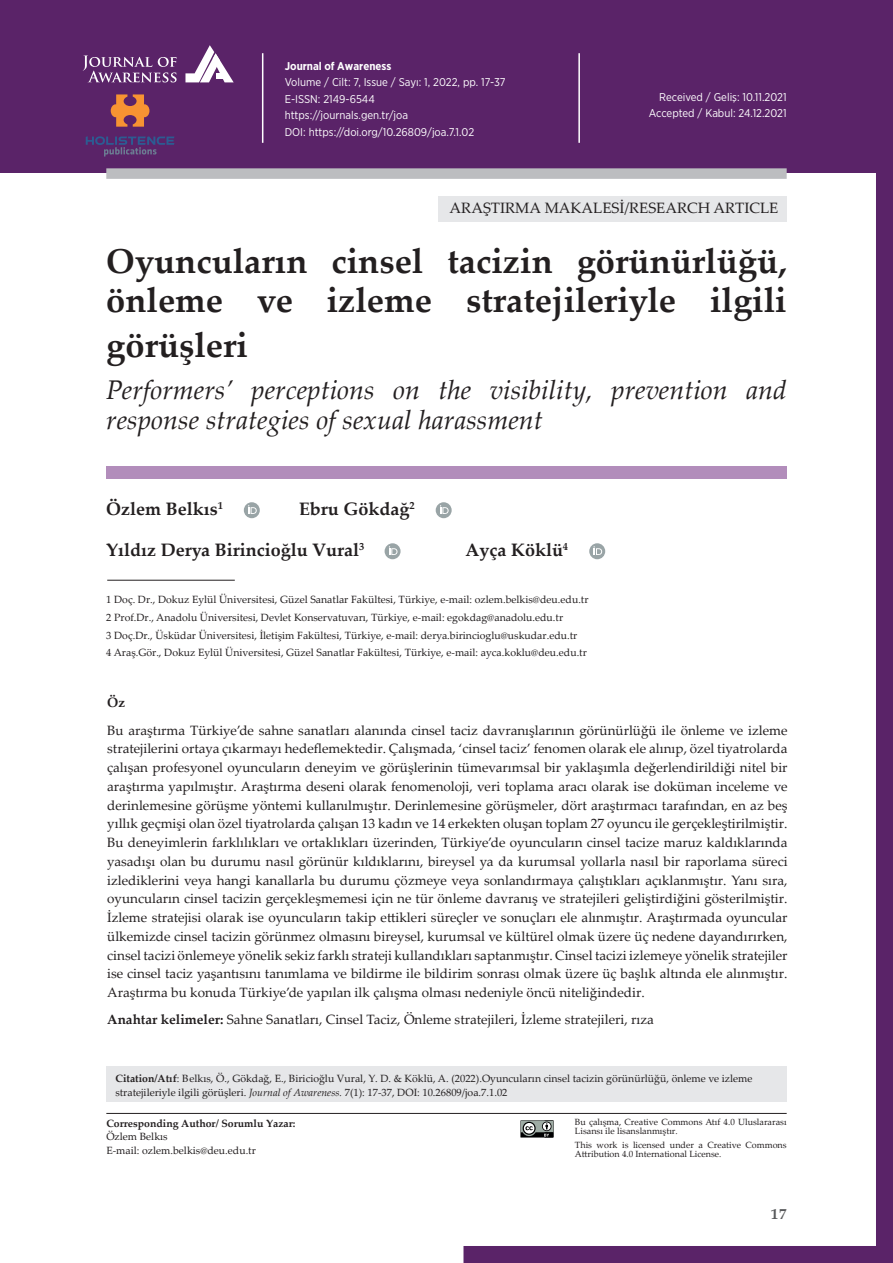
<style>
.page{position:relative;width:893px;height:1263px;background:#fff}
.page>*{position:absolute;margin:0;border:0;box-sizing:border-box;transform-origin:0 0}
.t1{font:700 34.5px/39px "Palatino Linotype";color:#231f20}
.t2{font:italic 27px/30px "Palatino Linotype";color:#231f20}
.t3{font:700 18px "Palatino Linotype";color:#231f20}
.t4{font:15px "Palatino Linotype";color:#231f20}
.t5{font:700 15px "Palatino Linotype";color:#57585a}
.t6{font:13.5px/18.8px "Palatino Linotype";color:#231f20;text-align:justify}
.t7{font:700 13.5px "Palatino Linotype";color:#231f20}
.t8{font:11.25px/16.5px "Gotham Narrow";color:#fff}
.t9{font:700 11.25px "Gotham Narrow";color:#fff}
.t10{font:10.5px/17.7px "Palatino Linotype";color:#231f20}
.t11{font:700 10.5px "Palatino Linotype";color:#231f20}
.t12{font:9px/9px "Palatino Linotype";color:#231f20}
.s1{font-weight:700}
.s2{font-style:italic}
</style>
<div class="page">
<svg style="left:463px;top:173px;width:430px;height:1090px"></svg>
<div style="left:0;top:0;width:893px;height:173px;background:#5a2368"></div>
<hr style="left:262px;top:53px;width:1px;height:90px;background:#fff">
<hr style="left:578px;top:53px;width:2px;height:90px;background:#fff">
<div style="left:106px;top:168px;width:681px;height:11px;background:#bcbdc0"></div>
<hr style="left:106px;top:1113px;width:681px;height:1px;background:#231f20">
<div style="left:438px;top:196px;width:349px;height:25px;background:#e6e7e9"></div>
<div style="left:106px;top:1066px;width:681px;height:35px;background:#e6e7e9"></div>
<div style="left:106px;top:466px;width:681px;height:12px;background:#b28dbb"></div>
<hr style="left:107px;top:580px;width:128px;height:1px;background:#231f20">
<div style="left:244px;top:502px;width:16px;height:16px;background:#99a4a6;border-radius:50%"></div>
<svg style="left:248px;top:505px;width:9px;height:9px"></svg>
<div style="left:436px;top:502px;width:16px;height:16px;background:#99a4a6;border-radius:50%"></div>
<svg style="left:440px;top:505px;width:9px;height:9px"></svg>
<svg style="left:385px;top:543px;width:16px;height:16px"></svg>
<svg style="left:389px;top:546px;width:8px;height:9px"></svg>
<div style="left:589px;top:543px;width:16px;height:16px;background:#99a4a6;border-radius:50%"></div>
<svg style="left:593px;top:546px;width:9px;height:9px"></svg>
<svg style="left:83px;top:55px;width:94px;height:27px"></svg>
<svg style="left:185px;top:45px;width:49px;height:37px"></svg>
<div style="left:216px;top:73px;width:7px;height:6px;background:#fff"></div>
<svg style="left:111px;top:94px;width:38px;height:33px"></svg>
<svg style="left:86px;top:136px;width:88px;height:21px"></svg>
<svg style="left:520px;top:1120px;width:34px;height:17px"></svg>
<p class="t9" style="left:285px;top:59px;width:108px">Journal of Awareness</p>
<p class="t8" style="left:285px;top:74px;width:222px">Volume / Cilt: 7, Issue / Sayı: 1, 2022, pp. 17-37<br>E-ISSN: 2149-6544<br>https://journals.gen.tr/joa<br>DOI: https://doi.org/10.26809/joa.7.1.02</p>
<p class="t8" style="left:649px;top:88px;width:139px;text-align:right">Received / Geliş: 10.11.2021<br>Accepted / Kabul: 24.12.2021</p>
<p class="t4" style="left:450px;top:197px;width:330px">ARAŞTIRMA MAKALESİ/RESEARCH ARTICLE</p>
<h1 class="t1" style="left:106px;top:240px;width:682px">Oyuncuların cinsel tacizin görünürlüğü, önleme ve izleme stratejileriyle ilgili</h1>
<h1 class="t1" style="left:106px;top:324px;width:143px">görüşleri</h1>
<h2 class="t2" style="left:106px;top:374px;width:682px">Performers’ perceptions on the visibility, prevention and response strategies of sexual harassment</h2>
<h3 class="t3" style="left:106px;top:496px;width:118px">Özlem Belkıs<sup>1</sup></h3>
<h3 class="t3" style="left:299px;top:496px;width:117px">Ebru Gökdağ<sup>2</sup></h3>
<h3 class="t3" style="left:106px;top:537px;width:260px">Yıldız Derya Birincioğlu Vural<sup>3</sup></h3>
<h3 class="t3" style="left:466px;top:537px;width:104px">Ayça Köklü<sup>4</sup></h3>
<p class="t10" style="left:106px;top:590px;width:484px">1 Doç. Dr., Dokuz Eylül Üniversitesi, Güzel Sanatlar Fakültesi, Türkiye, e-mail: ozlem.belkis@deu.edu.tr 2 Prof.Dr., Anadolu Üniversitesi, Devlet Konservatuvarı, Türkiye, e-mail: egokdag@anadolu.edu.tr<br>3 Doç.Dr., Üsküdar Üniversitesi, İletişim Fakültesi, Türkiye, e-mail: derya.birincioglu@uskudar.edu.tr<br>4 Araş.Gör., Dokuz Eylül Üniversitesi, Güzel Sanatlar Fakültesi, Türkiye, e-mail: ayca.koklu@deu.edu.tr</p>
<p class="t7" style="left:107px;top:693px;width:19px">Öz</p>
<p class="t6" style="left:107px;top:720px;width:682px">Bu araştırma Türkiye’de sahne sanatları alanında cinsel taciz davranışlarının görünürlüğü ile önleme ve izleme stratejilerini ortaya çıkarmayı hedeflemektedir. Çalışmada, ‘cinsel taciz’ fenomen olarak ele alınıp, özel tiyatrolarda çalışan profesyonel oyuncuların deneyim ve görüşlerinin tümevarımsal bir yaklaşımla değerlendirildiği nitel bir araştırma yapılmıştır. Araştırma deseni olarak fenomenoloji, veri toplama aracı olarak ise doküman inceleme ve derinlemesine görüşme yöntemi kullanılmıştır. Derinlemesine görüşmeler, dört araştırmacı tarafından, en az beş yıllık geçmişi olan özel tiyatrolarda çalışan 13 kadın ve 14 erkekten oluşan toplam 27 oyuncu ile gerçekleştirilmiştir.<br>Bu deneyimlerin farklılıkları ve ortaklıkları üzerinden, Türkiye’de oyuncuların cinsel tacize maruz kaldıklarında yasadışı olan bu durumu nasıl görünür kıldıklarını, bireysel ya da kurumsal yollarla nasıl bir raporlama süreci izlediklerini veya hangi kanallarla bu durumu çözmeye veya sonlandırmaya çalıştıkları açıklanmıştır. Yanı sıra, oyuncuların cinsel tacizin gerçekleşmemesi için ne tür önleme davranış ve stratejileri geliştirdiğini gösterilmiştir.<br>İzleme stratejisi olarak ise oyuncuların takip ettikleri süreçler ve sonuçları ele alınmıştır. Araştırmada oyuncular ülkemizde cinsel tacizin görünmez olmasını bireysel, kurumsal ve kültürel olmak üzere üç nedene dayandırırken, cinsel tacizi önlemeye yönelik sekiz farklı strateji kullandıkları saptanmıştır. Cinsel tacizi izlemeye yönelik stratejiler ise cinsel taciz yaşantısını tanımlama ve bildirme ile bildirim sonrası olmak üzere üç başlık altında ele alınmıştır.<br>Araştırma bu konuda Türkiye’de yapılan ilk çalışma olması nedeniyle öncü niteliğindedir.</p>
<p class="t6" style="left:107px;top:1010px;width:548px"><span class="s1">Anahtar kelimeler:</span> Sahne Sanatları, Cinsel Taciz, Önleme stratejileri, İzleme stratejileri, rıza</p>
<p class="t10" style="left:115px;top:1072px;width:639px;line-height:13.5px"><span class="s1">Citation/Atıf</span>: Belkıs, Ö., Gökdağ, E., Biricioğlu Vural, Y. D. &amp; Köklü, A. (2022).Oyuncuların cinsel tacizin görünürlüğü, önleme ve izleme stratejileriyle ilgili görüşleri. <span class="s2">Journal of Awareness.</span> 7(1): 17-37, DOI: 10.26809/joa.7.1.02</p>
<p class="t11" style="left:106px;top:1116px;width:191px">Corresponding Author/ Sorumlu Yazar:</p>
<p class="t10" style="left:106px;top:1129px;width:151px;line-height:13.5px">Özlem Belkıs<br>E-mail: ozlem.belkis@deu.edu.tr</p>
<p class="t12" style="left:575px;top:1117px;width:213px">Bu çalışma, Creative Commons Atıf 4.0 Uluslararası<br>Lisansı ile lisanslanmıştır.</p>
<p class="t12" style="left:575px;top:1140px;width:213px">This work is licensed under a Creative Commons<br>Attribution 4.0 International License.</p>
<p class="t5" style="left:771px;top:1203px;width:17px">17</p>
</div>
